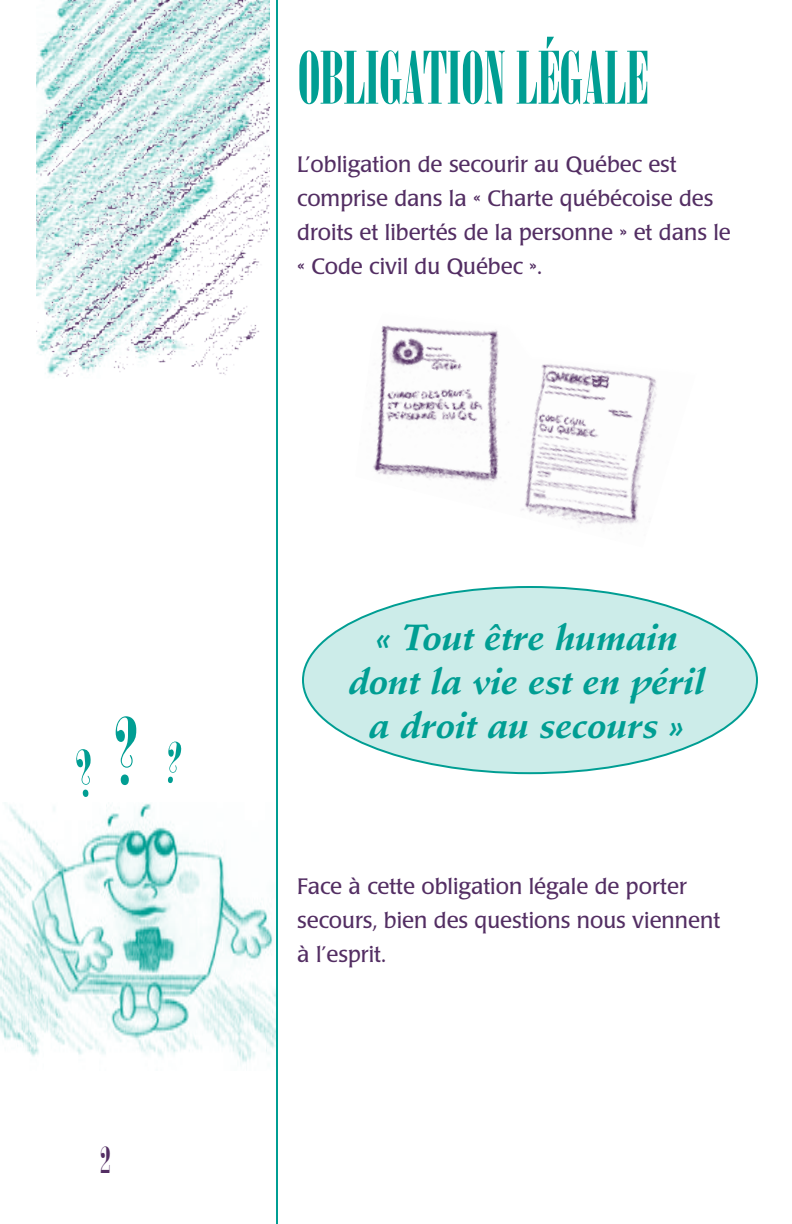
<style>
.page{position:relative;width:792px;height:1224px;background:#fff}
.page>*{position:absolute;margin:0;border:0;box-sizing:border-box;transform-origin:0 0}
.t1{font:92px "Onyx";color:#009e93}
.t2{font:72px "Onyx";color:#009e93}
.t3{font:italic 700 36px/44px "Stempel Schneidler";color:#009e93;text-align:center}
.t4{font:36px "Onyx";color:#532e63}
.t5{font:22px/34px "Poppl Laudatio";color:#532e63}
</style>
<div class="page">
<img style="left:0;top:803px;width:276px;height:262px">
<hr style="left:276px;top:0;width:2px;height:1224px;background:#009e93">
<img style="left:373px;top:325px;width:284px;height:200px">
<div style="left:303px;top:587px;width:454px;height:186px;background:#ccece9;border-radius:50%"></div>
<img style="left:36px;top:0;width:234px;height:377px">
<h1 class="t1" style="left:114px;top:699px;width:25px">?</h1>
<h3 class="t4" style="left:100px;top:1140px;width:12px">2</h3>
<h2 class="t2" style="left:297px;top:37px;width:352px">OBLIGATION LÉGALE</h2>
<p class="t5" style="left:297px;top:147px;width:435px">L’obligation de secourir au Québec est comprise dans la « Charte québécoise des droits et libertés de la personne » et dans le « Code civil du Québec ».</p>
<h3 class="t3" style="left:348px;top:615px;width:358px">« Tout être humain dont la vie est en péril a droit au secours »</h3>
<p class="t5" style="left:297px;top:869px;width:424px">Face à cette obligation légale de porter secours, bien des questions nous viennent à l’esprit.</p>
</div>
